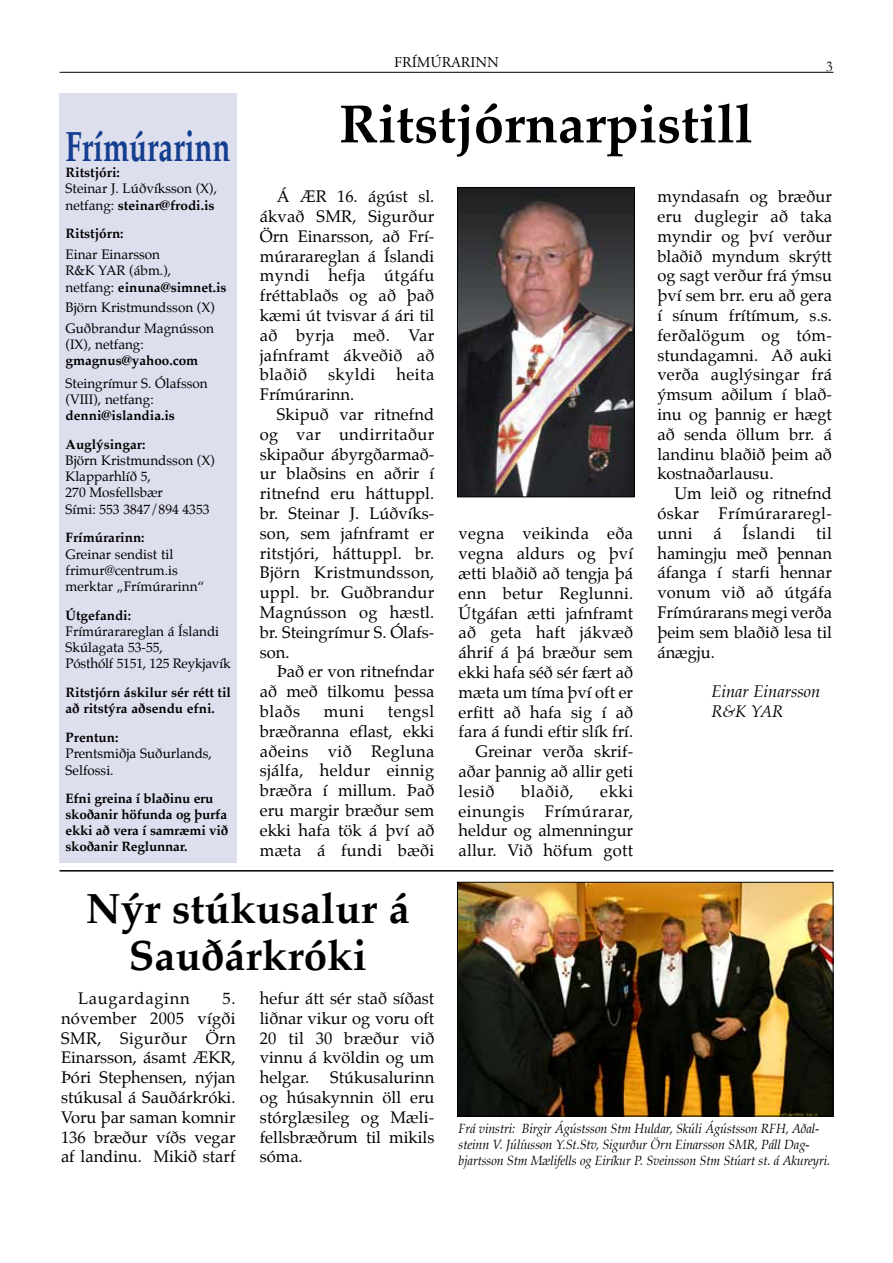
<style>
.page{position:relative;width:893px;height:1263px;background:#fff}
.page>*{position:absolute;margin:0;border:0;box-sizing:border-box;transform-origin:0 0}
.t1{font:700 54px "Palatino";color:#000}
.t2{font:700 42px/46.5px "Palatino";color:#000;text-align:center}
.t3{font:700 42px "Palatino";color:#143f8f;scale:.7 1}
.t4{font:16.5px/19.8px "Palatino";color:#000;text-align:justify}
.t5{font:16.5px "Palatino";letter-spacing:.02em;color:#000}
.t6{font:italic 16.5px/19.8px "Palatino";color:#000}
.t7{font:16.5px "Palatino";letter-spacing:.045em;color:#000}
.t8{font:16.5px "Palatino";letter-spacing:.025em;color:#000}
.t9{font:15px "Adobe Garamond";color:#000}
.t10{font:15px "Garamond";color:#000}
.t11{font:13.5px/16.2px "Palatino";color:#000}
.t12{font:700 13.5px/16.2px "Palatino";color:#000}
.t13{font:italic 13.05px/15.6px "Palatino";letter-spacing:-.01em;color:#000;scale:.96 1}
.s1{font-weight:700}
</style>
<div class="page">
<hr style="left:60px;top:72px;width:773px;height:1px;background:#000">
<div style="left:60px;top:94px;width:177px;height:769px;background:#dddeee"></div>
<img style="left:459px;top:189px;width:174px;height:306px">
<div style="left:457px;top:187px;width:178px;height:310px;border:1px solid #000"></div>
<img style="left:459px;top:884px;width:372px;height:230px">
<div style="left:457px;top:882px;width:376px;height:234px;border:1px solid #000"></div>
<hr style="left:60px;top:870px;width:773px;height:1px;background:#000">
<h2 class="t3" style="left:66px;top:121px;width:237px">Frímúrarinn</h2>
<p class="t12" style="left:66px;top:166px;width:56px">Ritstjóri:</p>
<p class="t11" style="left:66px;top:182px;width:153px">Steinar J. Lúðvíksson (X), netfang: <span class="s1">steinar@frodi.is</span></p>
<p class="t12" style="left:66px;top:227px;width:60px">Ritstjórn:</p>
<p class="t11" style="left:66px;top:248px;width:163px">Einar Einarsson<br>R&amp;K YAR (ábm.),<br>netfang: <span class="s1">einuna@simnet.is</span></p>
<p class="t11" style="left:66px;top:298px;width:151px;line-height:20.7px">Björn Kristmundsson (X)<br>Guðbrandur Magnússon</p>
<p class="t11" style="left:66px;top:338px;width:80px">(IX), netfang:</p>
<p class="t12" style="left:66px;top:354px;width:134px">gmagnus@yahoo.com</p>
<p class="t11" style="left:66px;top:376px;width:144px">Steingrímur S. Ólafsson (VIII), netfang:</p>
<p class="t12" style="left:66px;top:402px;width:111px;line-height:28.8px">denni@islandia.is<br>Auglýsingar:</p>
<p class="t11" style="left:66px;top:453px;width:151px">Björn Kristmundsson (X)<br>Klapparhlíð 5,<br>270 Mosfellsbær<br>Sími: 553 3847/894 4353</p>
<p class="t12" style="left:66px;top:531px;width:81px">Frímúrarinn:</p>
<p class="t11" style="left:66px;top:547px;width:140px">Greinar sendist til frimur@centrum.is merktar „Frímúrarinn“</p>
<p class="t12" style="left:66px;top:608px;width:67px">Útgefandi:</p>
<p class="t11" style="left:66px;top:624px;width:167px">Frímúrarareglan á Íslandi<br>Skúlagata 53-55,<br>Pósthólf 5151, 125 Reykjavík</p>
<p class="t12" style="left:66px;top:686px;width:167px">Ritstjórn áskilur sér rétt til að ritstýra aðsendu efni.</p>
<p class="t12" style="left:66px;top:731px;width:54px">Prentun:</p>
<p class="t11" style="left:66px;top:747px;width:148px">Prentsmiðja Suðurlands,<br>Selfossi.</p>
<p class="t12" style="left:66px;top:791px;width:164px">Efni greina í blaðinu eru skoðanir höfunda og þurfa ekki að vera í samræmi við skoðanir Reglunnar.</p>
<p class="t9" style="left:394px;top:54px;width:106px">FRÍMÚRARINN</p>
<p class="t10" style="left:826px;top:57px;width:9px">3</p>
<h1 class="t1" style="left:339px;top:91px;width:415px">Ritstjórnarpistill</h1>
<p class="t4" style="left:260px;top:188px;width:176px;text-indent:17px">Á ÆR 16. ágúst sl. ákvað SMR, Sigurður Örn Einarsson, að Frí&shy;múrarareglan á Íslandi myndi hefja útgáfu fréttablaðs og að það kæmi út tvisvar á ári til að byrja með. Var jafnframt ákveðið að blaðið</p>
<p class="t4" style="left:328px;top:366px;width:49px">skyldi</p>
<p class="t4" style="left:397px;top:366px;width:39px">heita</p>
<p class="t4" style="left:260px;top:386px;width:96px">Frímúrarinn.</p>
<p class="t4" style="left:277px;top:406px;width:159px">Skipuð var ritnefnd</p>
<p class="t5" style="left:260px;top:423px;width:176px">og var undirritaður</p>
<p class="t4" style="left:260px;top:445px;width:175px">skipaður ábyrgðarmað-</p>
<p class="t4" style="left:260px;top:465px;width:176px">ur blaðsins en aðrir í</p>
<p class="t4" style="left:260px;top:485px;width:176px">ritnefnd eru háttuppl.</p>
<p class="t4" style="left:260px;top:505px;width:175px">br. Steinar J. Lúðvíks-</p>
<p class="t4" style="left:260px;top:525px;width:176px">son, sem jafnframt er</p>
<p class="t4" style="left:260px;top:544px;width:176px">ritstjóri, háttuppl. br.</p>
<p class="t4" style="left:260px;top:564px;width:176px">Björn Kristmundsson,</p>
<p class="t4" style="left:260px;top:584px;width:176px">uppl. br. Guðbrandur</p>
<p class="t4" style="left:260px;top:604px;width:176px">Magnússon og hæstl.</p>
<p class="t4" style="left:260px;top:624px;width:175px">br. Steingrímur S. Ólafs-</p>
<p class="t4" style="left:260px;top:643px;width:31px">son.</p>
<p class="t4" style="left:277px;top:663px;width:159px">Það er von ritnefndar</p>
<p class="t4" style="left:260px;top:683px;width:176px">að með tilkomu þessa</p>
<p class="t4" style="left:260px;top:703px;width:42px">blaðs</p>
<p class="t4" style="left:324px;top:703px;width:42px">muni</p>
<p class="t4" style="left:260px;top:703px;width:176px;text-indent:128px">tengsl bræðranna eflast, ekki aðeins við Regluna sjálfa, heldur einnig bræðra í millum. Það eru margir bræður sem ekki hafa tök á því að mæta á fundi bæði</p>
<p class="t5" style="left:459px;top:523px;width:176px">vegna veikinda eða</p>
<p class="t4" style="left:459px;top:545px;width:176px">vegna aldurs og því</p>
<p class="t4" style="left:459px;top:565px;width:176px">ætti blaðið að tengja þá</p>
<p class="t5" style="left:459px;top:582px;width:176px">enn betur Reglunni.</p>
<p class="t4" style="left:459px;top:604px;width:176px">Útgáfan ætti jafnframt</p>
<p class="t4" style="left:459px;top:624px;width:176px">að geta haft jákvæð</p>
<p class="t4" style="left:459px;top:644px;width:176px">áhrif á þá bræður sem</p>
<p class="t4" style="left:459px;top:664px;width:176px">ekki hafa séð sér fært að</p>
<p class="t4" style="left:459px;top:684px;width:176px">mæta um tíma því oft er</p>
<p class="t4" style="left:459px;top:703px;width:176px">erfitt að hafa sig í að</p>
<p class="t4" style="left:459px;top:723px;width:176px">fara á fundi eftir slík frí.</p>
<p class="t4" style="left:476px;top:743px;width:158px">Greinar verða skrif-</p>
<p class="t4" style="left:459px;top:763px;width:176px">aðar þannig að allir geti</p>
<p class="t4" style="left:459px;top:783px;width:37px">lesið</p>
<p class="t4" style="left:521px;top:783px;width:54px">blaðið,</p>
<p class="t4" style="left:459px;top:783px;width:176px;text-indent:142px">ekki einungis Frímúrarar, heldur og almenningur allur. Við höfum gott</p>
<p class="t4" style="left:657px;top:188px;width:176px">myndasafn og bræður eru duglegir að taka myndir og því verður blaðið myndum skrýtt og sagt verður frá ýmsu því sem brr. eru að gera í sínum frítímum, s.s. ferðalögum og tóm&shy;stundagamni. Að auki verða auglýsingar frá ýmsum aðilum í blað&shy;inu og þannig er hægt að senda öllum brr. á landinu blaðið þeim að kostnaðarlausu.</p>
<p class="t4" style="left:657px;top:485px;width:176px;text-indent:17px">Um leið og ritnefnd óskar Frímúrararegl&shy;unni</p>
<p class="t4" style="left:713px;top:525px;width:10px">á</p>
<p class="t8" style="left:743px;top:522px;width:54px">Íslandi</p>
<p class="t4" style="left:657px;top:525px;width:176px;text-indent:159px">til hamingju með þennan áfanga í starfi hennar vonum við að útgáfa Frímúrarans megi verða þeim sem blaðið lesa til ánægju.</p>
<p class="t6" style="left:711px;top:683px;width:111px">Einar Einarsson<br>R&amp;K YAR</p>
<h2 class="t2" style="left:86px;top:889px;width:325px">Nýr stúkusalur á<br>Sauðárkróki</h2>
<p class="t4" style="left:260px;top:990px;width:176px">hefur átt sér stað síðast liðnar vikur og voru oft 20 til 30 bræður við vinnu á kvöldin og um helgar.</p>
<p class="t7" style="left:78px;top:987px;width:113px">Laugardaginn</p>
<p class="t4" style="left:61px;top:990px;width:176px;text-indent:161px">5. nóvember 2005 vígði SMR, Sigurður Örn Einarsson, ásamt ÆKR, Þóri Stephensen, nýjan stúkusal á Sauðárkróki.<br>Voru þar saman komnir 136 bræður víðs vegar af landinu. Mikið starf</p>
<p class="t4" style="left:260px;top:1069px;width:176px;text-indent:70px">Stúkusalurinn og húsakynnin öll eru stórglæsileg og Mæli&shy;fellsbræðrum til mikils sóma.</p>
<p class="t13" style="left:459px;top:1122px;width:389px">Frá vinstri: Birgir Ágústsson Stm Huldar, Skúli Ágústsson RFH, Aðal&shy;steinn V. Júlíusson Y.St.Stv, Sigurður Örn Einarsson SMR, Páll Dag&shy;bjartsson Stm Mælifells og Eiríkur P. Sveinsson Stm Stúart st. á Akureyri.</p>
</div>
